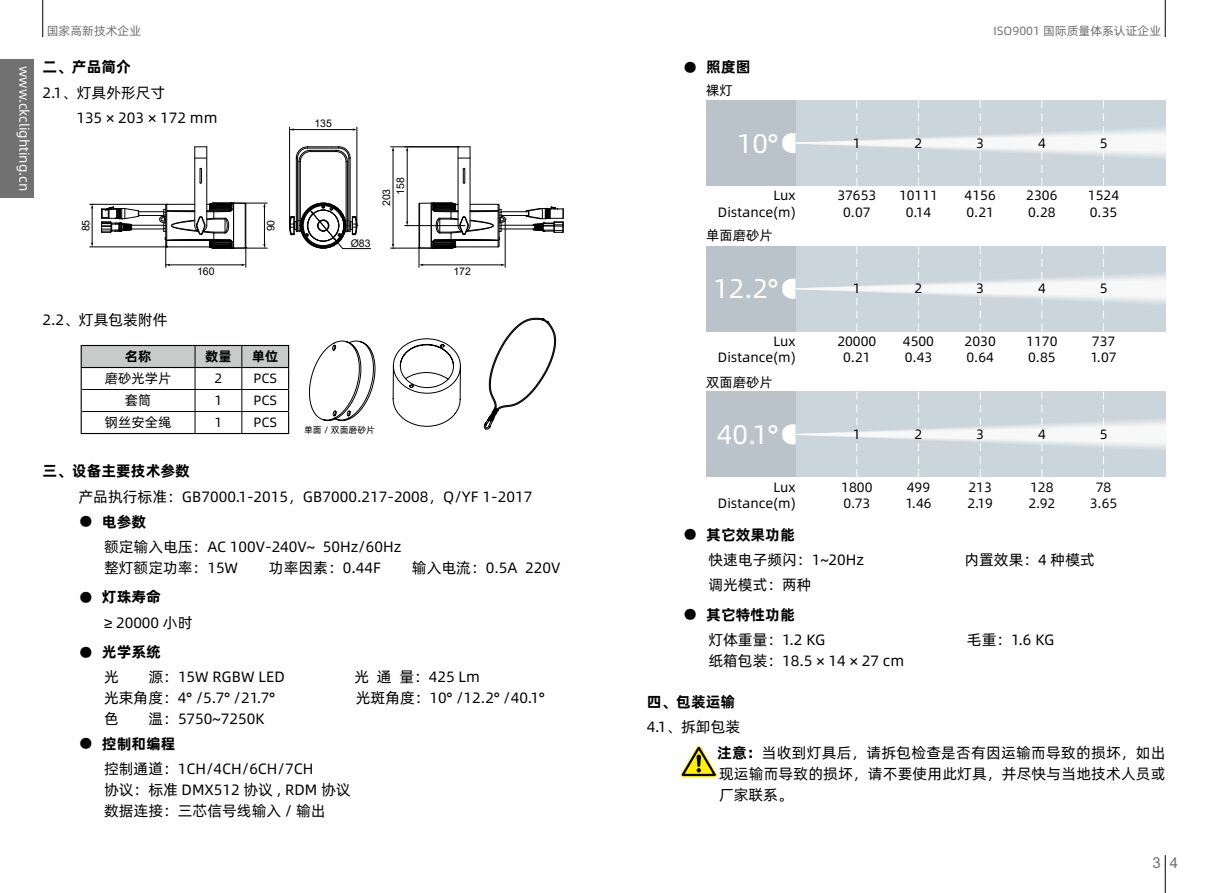
<style>
.page{position:relative;width:1208px;height:893px;background:#fff}
.page>*{position:absolute;margin:0;border:0;box-sizing:border-box;transform-origin:0 0}
.t1{font:27.15px "Alibaba Pu Hui Ti";color:#fff}
.t2{font:15px/25.2px "Alibaba Pu Hui Ti";color:#000}
.t3{font:700 15px/25.2px "Alibaba Pu Hui Ti";color:#000}
.t4{font:15px "Arial";color:#727171}
.t5{font:13.5px/16.4px "Alibaba Pu Hui Ti";color:#000}
.t6{font:13.5px "Alibaba Pu Hui Ti";color:#fff}
.t7{font:700 13.5px "Alibaba Pu Hui Ti";color:#000}
.t8{font:12px "Alibaba Pu Hui Ti";color:#727171}
.t9{font:10.5px/14.1px "Arial";color:#000}
.t10{font:9px "Alibaba Pu Hui Ti";color:#000}
.s1{font-family:"Adobe Song Std";font-weight:300}
.s2{font-weight:700}
.s3{font-weight:400}
</style>
<div class="page">
<hr style="left:42px;top:0;width:1px;height:37px;background:#000">
<hr style="left:1164px;top:855px;width:1px;height:38px;background:#000">
<hr style="left:1164px;top:0;width:1px;height:37px;background:#000">
<div style="left:0;top:60px;width:34px;height:138px;background:#727171"></div>
<hr style="left:233px;top:248px;width:34px;height:1px;background:#000">
<hr style="left:233px;top:203px;width:34px;height:1px;background:#000">
<hr style="left:264px;top:206px;width:1px;height:39px;background:#000">
<hr style="left:90px;top:247px;width:77px;height:1px;background:#000">
<hr style="left:90px;top:204px;width:77px;height:1px;background:#000">
<hr style="left:92px;top:208px;width:1px;height:36px;background:#000">
<hr style="left:356px;top:127px;width:1px;height:99px;background:#000">
<hr style="left:289px;top:127px;width:1px;height:99px;background:#000">
<hr style="left:293px;top:129px;width:60px;height:1px;background:#000">
<svg style="left:289px;top:128px;width:5px;height:3px"></svg>
<hr style="left:390px;top:147px;width:68px;height:1px;background:#000">
<hr style="left:390px;top:248px;width:41px;height:1px;background:#000">
<hr style="left:393px;top:150px;width:1px;height:95px;background:#000">
<hr style="left:405px;top:225px;width:59px;height:1px;background:#000">
<hr style="left:407px;top:150px;width:1px;height:72px;background:#000">
<hr style="left:206px;top:147px;width:1px;height:79px;background:#000">
<hr style="left:194px;top:147px;width:1px;height:79px;background:#000">
<svg style="left:200px;top:168px;width:2px;height:16px"></svg>
<svg style="left:101px;top:203px;width:146px;height:64px"></svg>
<hr style="left:470px;top:147px;width:1px;height:79px;background:#000">
<hr style="left:458px;top:147px;width:1px;height:79px;background:#000">
<svg style="left:463px;top:168px;width:2px;height:16px"></svg>
<svg style="left:418px;top:203px;width:146px;height:64px"></svg>
<hr style="left:350px;top:158px;width:1px;height:74px;background:#000">
<hr style="left:348px;top:158px;width:1px;height:74px;background:#000">
<hr style="left:347px;top:162px;width:1px;height:70px;background:#000">
<hr style="left:346px;top:162px;width:1px;height:70px;background:#000">
<hr style="left:300px;top:162px;width:1px;height:70px;background:#000">
<hr style="left:299px;top:162px;width:1px;height:70px;background:#000">
<hr style="left:297px;top:158px;width:1px;height:74px;background:#000">
<hr style="left:296px;top:158px;width:1px;height:74px;background:#000">
<svg style="left:296px;top:146px;width:54px;height:16px"></svg>
<svg style="left:289px;top:203px;width:81px;height:46px"></svg>
<svg style="left:81px;top:345px;width:208px;height:88px"></svg>
<hr style="left:81px;top:433px;width:114px;height:1px;background:#000">
<hr style="left:195px;top:433px;width:47px;height:1px;background:#000">
<hr style="left:242px;top:433px;width:47px;height:1px;background:#000">
<hr style="left:81px;top:367px;width:114px;height:1px;background:#000">
<hr style="left:195px;top:367px;width:47px;height:1px;background:#000">
<hr style="left:242px;top:367px;width:47px;height:1px;background:#000">
<svg style="left:484px;top:318px;width:72px;height:112px"></svg>
<svg style="left:393px;top:339px;width:68px;height:88px"></svg>
<svg style="left:309px;top:341px;width:66px;height:80px"></svg>
<div style="left:706px;top:100px;width:89px;height:86px;background:#b9c3c9"></div>
<div style="left:706px;top:246px;width:89px;height:85px;background:#b9c3c9"></div>
<div style="left:706px;top:392px;width:89px;height:85px;background:#b9c3c9"></div>
<svg style="left:782px;top:100px;width:383px;height:86px;background:#d0dadf"></svg>
<svg style="left:782px;top:246px;width:383px;height:85px;background:#d0dadf"></svg>
<svg style="left:782px;top:392px;width:383px;height:85px;background:#d0dadf"></svg>
<svg style="left:680px;top:746px;width:37px;height:31px"></svg>
<p class="t8" style="left:47px;top:22px;width:96px">国家高新技术企业</p>
<p class="t8" style="left:993px;top:22px;width:169px">ISO9001 国际质量体系认证企业</p>
<p class="t6" style="left:34px;top:66px;width:126px;rotate:90deg">www.ckclighting.cn</p>
<p class="t3" style="left:42px;top:54px;width:90px">二、产品简介</p>
<p class="t2" style="left:76px;top:79px;width:143px;text-indent:-34px">2.1、灯具外形尺寸<br>135 × 203 × 172 mm</p>
<p class="t9" style="left:79px;top:231px;width:13px;rotate:-90deg">85</p>
<p class="t9" style="left:197px;top:264px;width:19px">160</p>
<p class="t9" style="left:263px;top:231px;width:13px;rotate:-90deg">90</p>
<p class="t2" style="left:42px;top:306px;width:127px">2.2、灯具包装附件</p>
<p class="t7" style="left:125px;top:346px;width:28px">名称</p>
<p class="t7" style="left:205px;top:346px;width:28px">数量</p>
<p class="t7" style="left:252px;top:346px;width:28px">单位</p>
<p class="t5" style="left:105px;top:370px;width:68px">磨砂光学片</p>
<p class="t5" style="left:214px;top:370px;width:9px">2</p>
<p class="t5" style="left:253px;top:370px;width:25px">PCS</p>
<p class="t5" style="left:125px;top:392px;width:28px">套筒</p>
<p class="t5" style="left:214px;top:392px;width:9px">1</p>
<p class="t5" style="left:253px;top:392px;width:25px">PCS</p>
<p class="t5" style="left:105px;top:414px;width:68px">钢丝安全绳</p>
<p class="t5" style="left:214px;top:414px;width:9px">1</p>
<p class="t5" style="left:253px;top:414px;width:25px">PCS</p>
<p class="t9" style="left:314px;top:116px;width:19px">135</p>
<p class="t9" style="left:379px;top:195px;width:19px;text-indent:-11px;rotate:-90deg">203<br>158</p>
<p class="t9" style="left:351px;top:236px;width:21px">Ø83</p>
<p class="t10" style="left:304px;top:423px;width:72px">单面 / 双面磨砂片</p>
<p class="t9" style="left:453px;top:264px;width:19px">172</p>
<p class="t3" style="left:42px;top:458px;width:149px">三、设备主要技术参数</p>
<p class="t2" style="left:78px;top:483px;width:455px">产品执行标准：GB7000.1-2015，GB7000.217-2008，Q/YF 1-2017</p>
<p class="t2" style="left:104px;top:508px;width:299px;text-indent:-26px"><span class="s1">●</span> <span class="s2">电参数<br></span>额定输入电压：AC 100V-240V~ 50Hz/60Hz</p>
<p class="t2" style="left:104px;top:554px;width:136px">整灯额定功率：15W</p>
<p class="t2" style="left:269px;top:554px;width:114px">功率因素：0.44F</p>
<p class="t2" style="left:412px;top:554px;width:150px">输入电流：0.5A 220V</p>
<p class="t2" style="left:104px;top:584px;width:90px;text-indent:-26px"><span class="s1">●</span> <span class="s2">灯珠寿命<br></span>≥ 20000 小时</p>
<p class="t3" style="left:104px;top:638px;width:58px;text-indent:-26px"><span class="s1">●</span> 光学系统<span class="s3">光</span></p>
<p class="t2" style="left:148px;top:664px;width:138px">源：15W RGBW LED</p>
<p class="t2" style="left:354px;top:664px;width:127px">光 通 量：425 Lm</p>
<p class="t2" style="left:104px;top:684px;width:172px">光束角度：4° /5.7° /21.7°</p>
<p class="t2" style="left:356px;top:684px;width:190px">光斑角度：10° /12.2° /40.1°</p>
<p class="t2" style="left:104px;top:705px;width:16px">色</p>
<p class="t2" style="left:148px;top:705px;width:118px">温：5750~7250K</p>
<p class="t2" style="left:104px;top:730px;width:211px;text-indent:-26px"><span class="s1">●</span> <span class="s2">控制和编程<br></span>控制通道：1CH/4CH/6CH/7CH</p>
<p class="t2" style="left:104px;top:778px;width:248px;line-height:20.7px">协议：标准 DMX512 协议 , RDM 协议数据连接：三芯信号线输入 / 输出</p>
<p class="t3" style="left:683px;top:53px;width:69px"><span class="s1">●</span> 照度图</p>
<p class="t5" style="left:706px;top:81px;width:28px">裸灯</p>
<h1 class="t1" style="left:737px;top:123px;width:43px">10°</h1>
<p class="t5" style="left:853px;top:134px;width:9px">1</p>
<p class="t5" style="left:914px;top:134px;width:9px">2</p>
<p class="t5" style="left:976px;top:134px;width:9px">3</p>
<p class="t5" style="left:1038px;top:134px;width:9px">4</p>
<p class="t5" style="left:1099px;top:134px;width:9px">5</p>
<p class="t5" style="left:718px;top:187px;width:79px;text-align:right">Lux<br>Distance(m)</p>
<p class="t5" style="left:837px;top:187px;width:41px;text-align:center">37653<br>0.07</p>
<p class="t5" style="left:899px;top:187px;width:41px;text-align:center">10111<br>0.14</p>
<p class="t5" style="left:964px;top:187px;width:33px">4156<br>0.21</p>
<p class="t5" style="left:1026px;top:187px;width:33px">2306<br>0.28</p>
<p class="t5" style="left:1088px;top:187px;width:33px">1524<br>0.35</p>
<p class="t5" style="left:706px;top:227px;width:68px">单面磨砂片</p>
<h1 class="t1" style="left:713px;top:268px;width:66px">12.2°</h1>
<p class="t5" style="left:853px;top:280px;width:9px">1</p>
<p class="t5" style="left:914px;top:280px;width:9px">2</p>
<p class="t5" style="left:976px;top:280px;width:9px">3</p>
<p class="t5" style="left:1038px;top:280px;width:9px">4</p>
<p class="t5" style="left:1099px;top:280px;width:9px">5</p>
<p class="t5" style="left:718px;top:332px;width:79px;text-align:right">Lux<br>Distance(m)</p>
<p class="t5" style="left:837px;top:332px;width:41px;text-align:center">20000<br>0.21</p>
<p class="t5" style="left:903px;top:332px;width:33px">4500<br>0.43</p>
<p class="t5" style="left:964px;top:332px;width:33px">2030<br>0.64</p>
<p class="t5" style="left:1026px;top:332px;width:33px">1170<br>0.85</p>
<p class="t5" style="left:1090px;top:332px;width:28px">737<br>1.07</p>
<p class="t5" style="left:706px;top:373px;width:68px">双面磨砂片</p>
<h1 class="t1" style="left:717px;top:414px;width:63px">40.1°</h1>
<p class="t5" style="left:853px;top:425px;width:9px">1</p>
<p class="t5" style="left:914px;top:425px;width:9px">2</p>
<p class="t5" style="left:976px;top:425px;width:9px">3</p>
<p class="t5" style="left:1038px;top:425px;width:9px">4</p>
<p class="t5" style="left:1099px;top:425px;width:9px">5</p>
<p class="t5" style="left:718px;top:478px;width:79px;text-align:right">Lux<br>Distance(m)</p>
<p class="t5" style="left:841px;top:478px;width:33px">1800<br>0.73</p>
<p class="t5" style="left:905px;top:478px;width:28px">499<br>1.46</p>
<p class="t5" style="left:967px;top:478px;width:27px">213<br>2.19</p>
<p class="t5" style="left:1028px;top:478px;width:28px">128<br>2.92</p>
<p class="t5" style="left:1089px;top:478px;width:29px;text-align:center">78<br>3.65</p>
<p class="t2" style="left:708px;top:521px;width:157px;text-indent:-26px"><span class="s1">●</span> <span class="s2">其它效果功能<br></span>快速电子频闪：1~20Hz</p>
<p class="t2" style="left:964px;top:546px;width:132px">内置效果：4 种模式</p>
<p class="t2" style="left:708px;top:571px;width:105px">调光模式：两种</p>
<p class="t2" style="left:708px;top:601px;width:119px;text-indent:-26px"><span class="s1">●</span> <span class="s2">其它特性功能<br></span>灯体重量：1.2 KG</p>
<p class="t2" style="left:967px;top:626px;width:89px">毛重：1.6 KG</p>
<p class="t2" style="left:708px;top:647px;width:197px">纸箱包装：18.5 × 14 × 27 cm</p>
<p class="t3" style="left:646px;top:688px;width:90px">四、包装运输</p>
<p class="t2" style="left:717px;top:713px;width:450px;text-indent:-70px">4.1、拆卸包装<br><span class="s2">注意：</span>当收到灯具后，请拆包检查是否有因运输而导致的损坏，如出</p>
<p class="t2" style="left:719px;top:762px;width:448px;line-height:21px">现运输而导致的损坏，请不要使用此灯具，并尽快与当地技术人员或厂家联系。</p>
<p class="t4" style="left:1152px;top:852px;width:27px">3 4</p>
</div>
